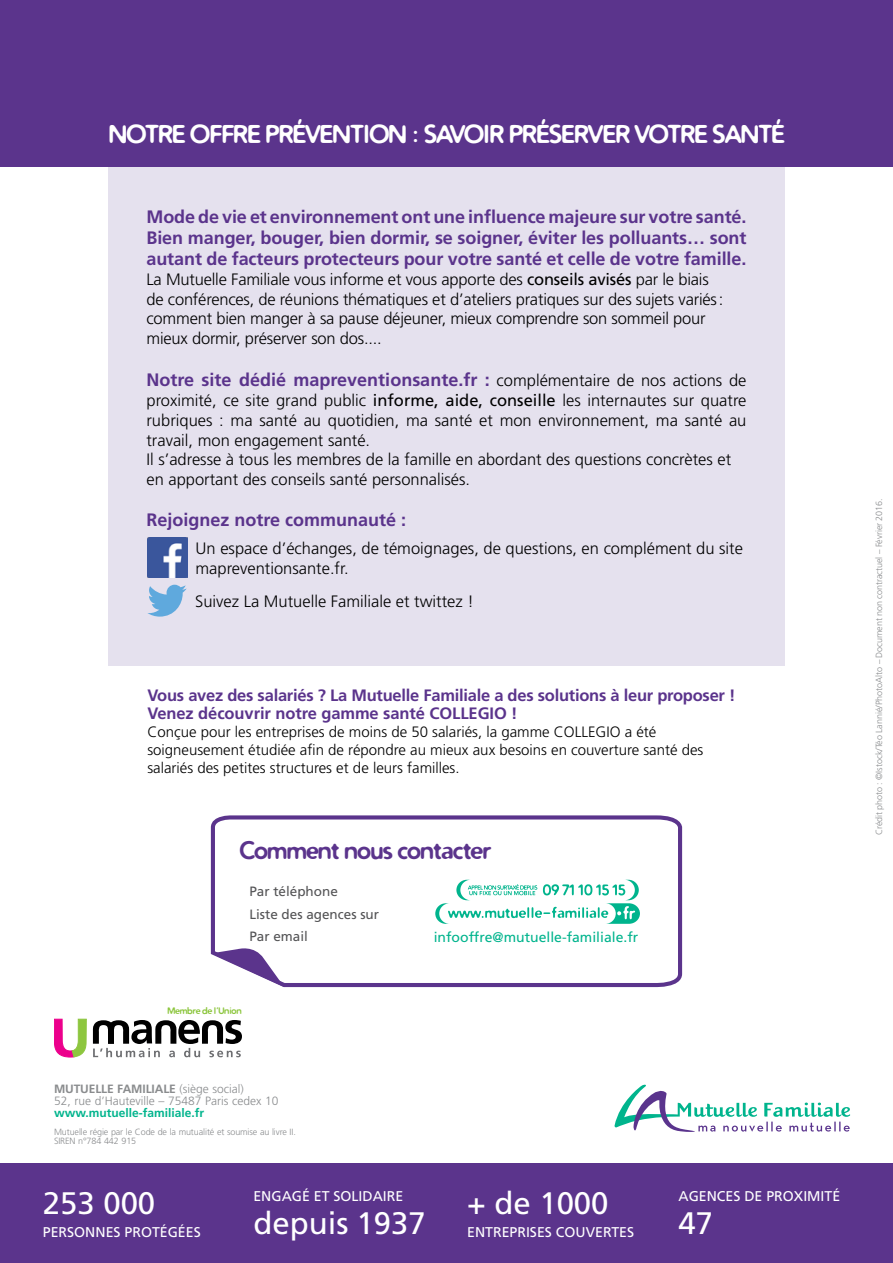
<style>
.page{position:relative;width:893px;height:1263px;background:#fff}
.page>*{position:absolute;margin:0;border:0;box-sizing:border-box;transform-origin:0 0}
.t1{font:31.05px "Frutiger LT Std";color:#fff}
.Normal_e{font:700 24px "Distro";color:#fff}
.t2{font:700 23.25px "Distro";color:#5b348c}
.t3{font:700 18px/21px "Frutiger LT Std";color:#5b348c;text-align:justify}
.t4{font:300 16.5px/19.8px "Frutiger LT Std";color:#000}
.t5{font:700 16.5px "Frutiger LT Std";letter-spacing:-.015em;color:#5b348c}
.t6{font:300 15px/18px "Frutiger LT Std";color:#000}
.t7{font:14.1px "Frutiger LT Std";color:#fff}
.t8{font:13.95px "Frutiger LT Std";color:#00b48d}
.t9{font:13.5px "Frutiger LT Std";color:#545456}
.Normal_e-2{font:300 12px "Frutiger LT Std";color:#8a8c8e}
.Normal_e-3{font:700 12px "Frutiger LT Std";letter-spacing:-.01em;color:#8a8c8e}
.Normal_e-4{font:700 12px "Frutiger LT Std";color:#00b48d}
.Normal_e-5{font:300 9px "Frutiger LT Std";letter-spacing:-.01em;color:#8a8c8e}
.t10{font:700 8.85px "Distro";color:#8dc63f}
.s1{font-weight:400}
.s2{font-weight:300;font-size:16.5px;color:#000}
.s3{font-weight:300}
</style>
<div class="page">
<div style="left:108px;top:91px;width:677px;height:574px;background:#e5e1ee"></div>
<svg style="left:210px;top:815px;width:473px;height:173px"></svg>
<svg style="left:211px;top:944px;width:73px;height:43px"></svg>
<svg style="left:435px;top:880px;width:205px;height:44px"></svg>
<div style="left:0;top:1164px;width:893px;height:99px;background:#5b348c"></div>
<svg style="left:614px;top:1084px;width:236px;height:48px"></svg>
<div style="left:0;top:0;width:893px;height:167px;background:#5b348c"></div>
<img style="left:147px;top:538px;width:40px;height:40px">
<svg style="left:147px;top:585px;width:40px;height:32px"></svg>
<svg style="left:54px;top:1019px;width:188px;height:38px"></svg>
<p class="Normal_e" style="left:109px;top:119px;width:677px">NOTRE OFFRE PRÉVENTION : SAVOIR PRÉSERVER VOTRE SANTÉ</p>
<p class="t3" style="left:146px;top:206px;width:602px">Mode de vie et environnement ont une influence majeure sur votre santé.<br>Bien manger, bouger, bien dormir, se soigner, éviter les polluants… sont autant de facteurs protecteurs pour votre santé et celle de votre famille.</p>
<p class="t4" style="left:146px;top:269px;width:578px">La Mutuelle Familiale vous informe et vous apporte des <span class="s1">conseils avisés</span> par le biais de conférences, de réunions thématiques et d’ateliers pratiques sur des sujets variés : comment bien manger à sa pause déjeuner, mieux comprendre son sommeil pour mieux dormir, préserver son dos....</p>
<p class="t3" style="left:146px;top:369px;width:601px">Notre site dédié mapreventionsante.fr : <span class="s2">complémentaire de nos actions de</span></p>
<p class="t4" style="left:146px;top:391px;width:601px;text-align:justify">proximité, ce site grand public <span class="s1">informe, aide, conseille</span> les internautes sur quatre rubriques : ma santé au quotidien, ma santé et mon environnement, ma santé au travail, mon engagement santé.</p>
<p class="t4" style="left:146px;top:450px;width:586px">Il s’adresse à tous les membres de la famille en abordant des questions concrètes et en apportant des conseils santé personnalisés.</p>
<p class="t3" style="left:146px;top:509px;width:261px">Rejoignez notre communauté :</p>
<p class="t4" style="left:196px;top:539px;width:549px">Un espace d’échanges, de témoignages, de questions, en complément du site mapreventionsante.fr.</p>
<p class="t4" style="left:195px;top:591px;width:280px">Suivez La Mutuelle Familiale et twittez !</p>
<p class="t5" style="left:147px;top:686px;width:590px">Vous avez des salariés ? La Mutuelle Familiale a des solutions à leur proposer !</p>
<p class="t5" style="left:147px;top:704px;width:372px">Venez découvrir notre gamme santé COLLEGIO !</p>
<p class="t6" style="left:147px;top:723px;width:557px">Conçue pour les entreprises de moins de 50 salariés, la gamme COLLEGIO a été soigneusement étudiée afin de répondre au mieux aux besoins en couverture santé des salariés des petites structures et de leurs familles.</p>
<p class="t2" style="left:240px;top:835px;width:253px">Comment nous contacter</p>
<p class="t9" style="left:249px;top:883px;width:90px">Par téléphone</p>
<p class="t9" style="left:249px;top:906px;width:131px">Liste des agences sur</p>
<p class="t9" style="left:249px;top:928px;width:60px">Par email</p>
<p class="t8" style="left:434px;top:928px;width:206px">infooffre@mutuelle-familiale.fr</p>
<p class="t10" style="left:167px;top:1004px;width:76px">Membre de l’Union</p>
<p class="Normal_e-3" style="left:54px;top:1082px;width:191px">MUTUELLE FAMILIALE <span class="s3">(siège social)</span></p>
<p class="Normal_e-2" style="left:54px;top:1094px;width:226px">52, rue d’Hauteville – 75487 Paris cedex 10</p>
<p class="Normal_e-4" style="left:54px;top:1106px;width:152px">www.mutuelle-familiale.fr</p>
<p class="Normal_e-5" style="left:54px;top:1127px;width:243px">Mutuelle régie par le Code de la mutualité et soumise au livre II.</p>
<p class="Normal_e-5" style="left:54px;top:1136px;width:84px">SIREN n°784 442 915</p>
<p class="t1" style="left:43px;top:1184px;width:114px">253 000</p>
<p class="t7" style="left:43px;top:1223px;width:159px">PERSONNES PROTÉGÉES</p>
<p class="t7" style="left:253px;top:1188px;width:151px">ENGAGÉ ET SOLIDAIRE</p>
<p class="t1" style="left:253px;top:1205px;width:174px">depuis 1937</p>
<p class="t1" style="left:467px;top:1184px;width:143px">+ de 1000</p>
<p class="t7" style="left:467px;top:1223px;width:169px">ENTREPRISES COUVERTES</p>
<p class="t7" style="left:678px;top:1188px;width:163px">AGENCES DE PROXIMITÉ</p>
<p class="t1" style="left:678px;top:1205px;width:36px">47</p>
<p class="Normal_e-5" style="left:874px;top:835px;width:338px;rotate:-90deg">Crédit photo : ©Istock/Téo Lannié/PhotoAlto – Document non contractuel – Février 2016.</p>
</div>
